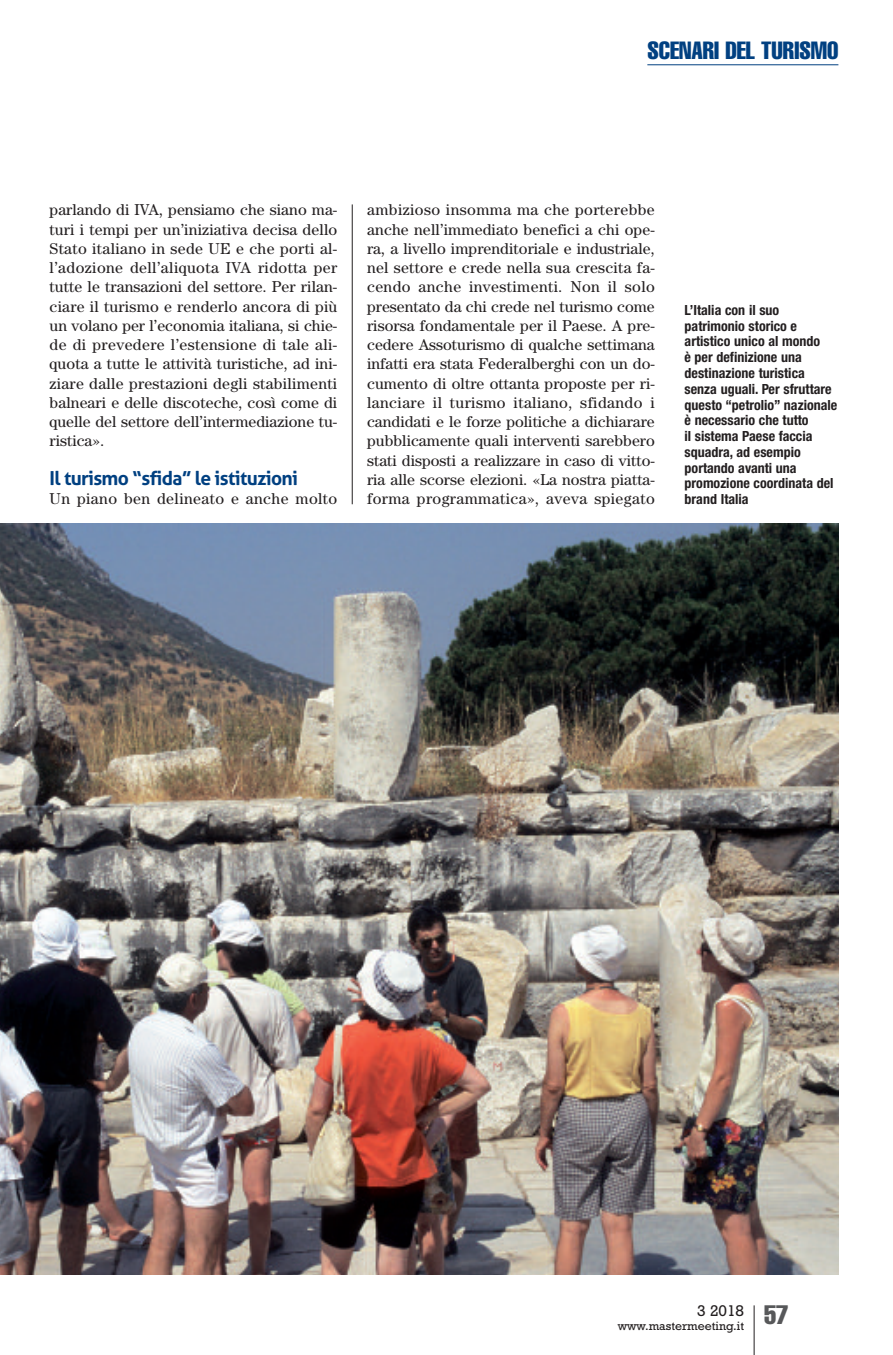
<style>
.page{position:relative;width:893px;height:1355px;background:#fff}
.page>*{position:absolute;margin:0;border:0;box-sizing:border-box;transform-origin:0 0}
.t1{font:extra-condensed 24.5px "Helvetica";color:#014081}
.t2{font:700 19.25px "Aller";letter-spacing:-.035em;color:#014081}
.t3{font:15.75px/19.2px "Century";letter-spacing:.005em;color:#231f20;text-align:justify}
.t4{font:15.75px "Century";letter-spacing:.025em;color:#231f20}
.t5{font:15.75px "Rockwell";color:#231f20}
.t6{font:700 condensed 14px/15.8px "Helvetica Neue";color:#231f20}
.t7{font:12.25px "Rockwell";color:#231f20}
</style>
<div class="page">
<hr style="left:754px;top:1305px;width:1px;height:49px;background:#231f20">
<hr style="left:647px;top:64px;width:191px;height:1px;background:#014081">
<hr style="left:352px;top:204px;width:1px;height:300px;background:#231f20">
<img style="left:0;top:523px;width:838px;height:751px">
<h1 class="t1" style="left:647px;top:42px;width:193px">SCENARI DEL TURISMO</h1>
<p class="t3" style="left:50px;top:202px;width:289px">parlando di IVA, pensiamo che siano ma&shy;turi i tempi per un’iniziativa decisa dello Stato italiano in sede UE e che porti al&shy;l’adozione dell’aliquota IVA ridotta per tutte le transazioni del settore. Per rilan&shy;ciare il turismo e renderlo ancora di più un volano per l’economia italiana, si chie&shy;de di prevedere l’estensione di tale ali&shy;quota a tutte le attività turistiche, ad ini&shy;ziare dalle prestazioni degli stabilimenti balneari e delle discoteche, così come di quelle del settore dell’intermediazione tu&shy;ristica».</p>
<p class="t2" style="left:50px;top:466px;width:250px">Il turismo “sfida” le istituzioni</p>
<p class="t4" style="left:50px;top:493px;width:289px">Un piano ben delineato e anche molto</p>
<p class="t3" style="left:367px;top:202px;width:289px">ambizioso insomma ma che porterebbe anche nell’immediato benefici a chi ope&shy;ra, a livello imprenditoriale e industriale, nel settore e crede nella sua crescita fa&shy;cendo anche investimenti. Non il solo presentato da chi crede nel turismo come risorsa fondamentale per il Paese. A pre&shy;cedere Assoturismo di qualche settimana infatti era stata Federalberghi con un do&shy;cumento di oltre ottanta proposte per ri&shy;lanciare il turismo italiano, sfidando i candidati e le forze politiche a dichiarare pubblicamente quali interventi sarebbero stati disposti a realizzare in caso di vitto&shy;ria alle scorse elezioni. «La nostra piatta&shy;forma programmatica», aveva spiegato</p>
<p class="t6" style="left:685px;top:303px;width:154px">L’Italia con il suo patrimonio storico e artistico unico al mondo<br>è per definizione una destinazione turistica senza uguali. Per sfruttare questo “petrolio” nazionale è necessario che tutto<br>il sistema Paese faccia squadra, ad esempio portando avanti una promozione coordinata del brand Italia</p>
<p class="t5" style="left:697px;top:1305px;width:49px">3 2018</p>
<p class="t7" style="left:618px;top:1321px;width:172px">www.mastermeeting.it <sup>57</sup></p>
</div>
